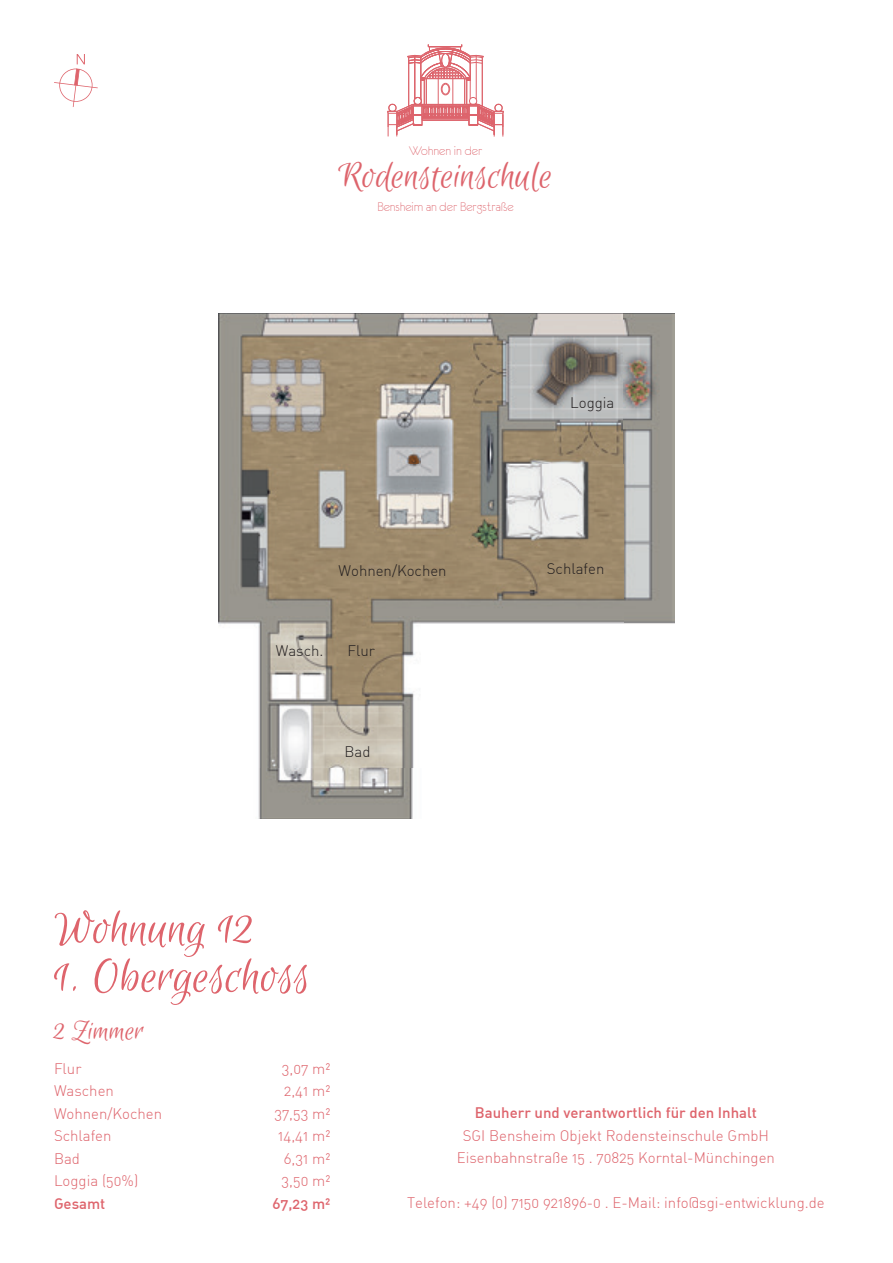
<style>
.page{position:relative;width:893px;height:1263px;background:#fff}
.page>*{position:absolute;margin:0;border:0;box-sizing:border-box;transform-origin:0 0}
.t1{font:52.5px "Euphoria Script";color:#de646c}
.t2{font:40.95px "Euphoria Script";color:#dd646c}
.t3{font:30px "Euphoria Script";color:#de646c}
.t4{font:300 15px/22.5px "DIN Alternate";color:#de646c}
.t5{font:500 15px "DIN Alternate";color:#de646c}
.t6{font:300 15px "DIN Alternate";color:#231f20}
.t7{font:14.25px "Eurofurencelight";color:#dd646c}
</style>
<div class="page">
<img style="left:219px;top:313px;width:455px;height:506px">
<svg style="left:54px;top:54px;width:44px;height:53px"></svg>
<svg style="left:387px;top:45px;width:117px;height:92px"></svg>
<p class="t7" style="left:409px;top:144px;width:75px">Wohnen in der</p>
<h2 class="t2" style="left:339px;top:153px;width:215px">Rodensteinschule</h2>
<p class="t7" style="left:377px;top:199px;width:138px">Bensheim an der Bergstraße</p>
<p class="t6" style="left:570px;top:393px;width:46px">Loggia</p>
<p class="t6" style="left:338px;top:561px;width:110px">Wohnen/Kochen</p>
<p class="t6" style="left:547px;top:559px;width:59px">Schlafen</p>
<p class="t6" style="left:276px;top:641px;width:49px">Wasch.</p>
<p class="t6" style="left:347px;top:642px;width:29px">Flur</p>
<p class="t6" style="left:344px;top:742px;width:28px">Bad</p>
<h1 class="t1" style="left:54px;top:900px;width:203px">Wohnung 12</h1>
<h1 class="t1" style="left:54px;top:948px;width:258px">1. Obergeschoss</h1>
<h3 class="t3" style="left:54px;top:1014px;width:91px">2 Zimmer</h3>
<p class="t4" style="left:54px;top:1057px;width:110px">Flur<br>Waschen<br>Wohnen/Kochen<br>Schlafen<br>Bad<br>Loggia (50%)</p>
<p class="t5" style="left:54px;top:1194px;width:53px">Gesamt</p>
<p class="t4" style="left:274px;top:1057px;width:57px;text-align:right">3,07 m²<br>2,41 m²<br>37,53 m²<br>14,41 m²<br>6,31 m²<br>3,50 m²</p>
<p class="t5" style="left:273px;top:1194px;width:59px">67,23 m²</p>
<p class="t5" style="left:475px;top:1103px;width:284px">Bauherr und verantwortlich für den Inhalt</p>
<p class="t4" style="left:457px;top:1124px;width:319px;text-align:center">SGI Bensheim Objekt Rodensteinschule GmbH<br>Eisenbahnstraße 15 . 70825 Korntal-Münchingen</p>
<p class="t4" style="left:407px;top:1191px;width:419px">Telefon: +49 (0) 7150 921896-0 . E-Mail: info@sgi-entwicklung.de</p>
</div>
